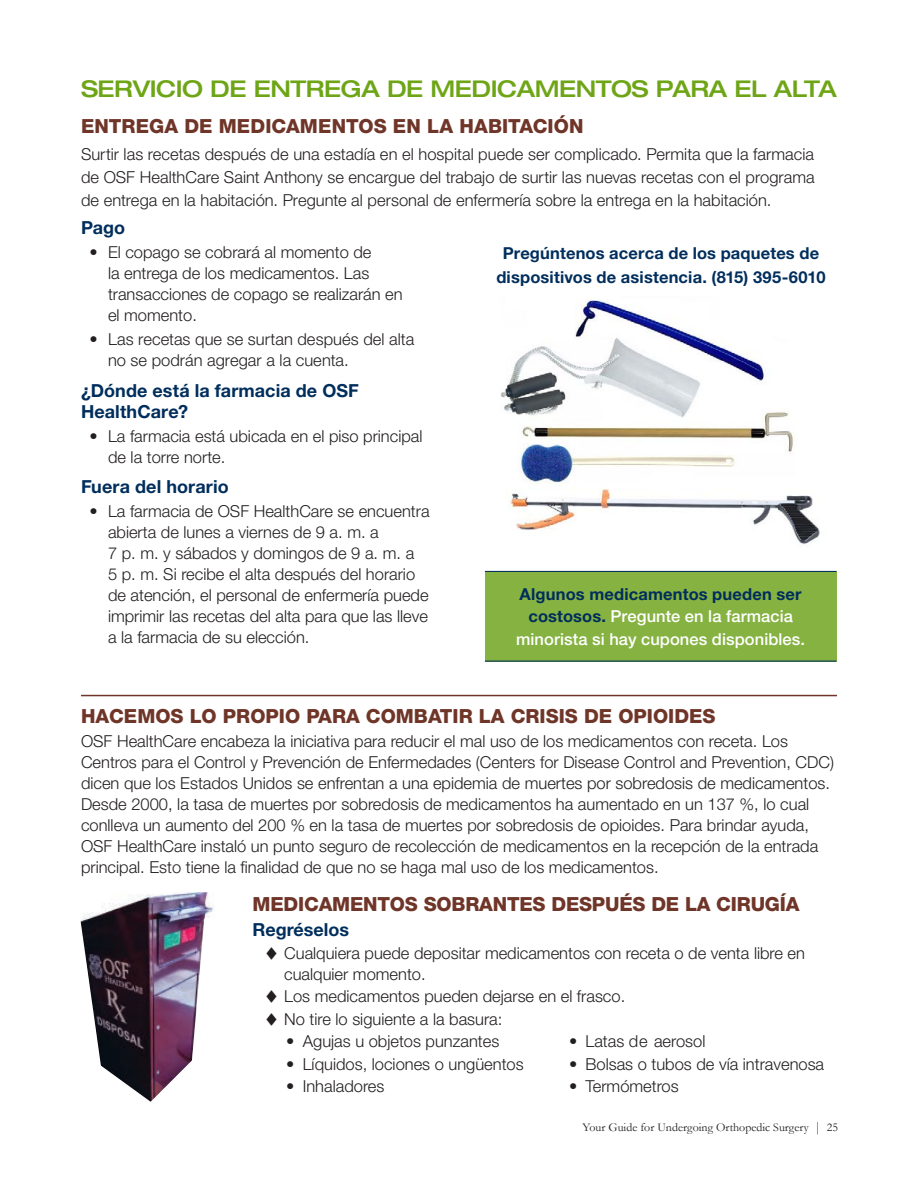
<style>
.page{position:relative;width:918px;height:1188px;background:#fff}
.page>*{position:absolute;margin:0;border:0;box-sizing:border-box;transform-origin:0 0}
.t1{font:500 expanded 23.1px "Helvetica Neue LT Pro";letter-spacing:-.02em;color:#6ea516}
.t2{font:800 19.5px "Helvetica Neue LT Pro";color:#6f3528}
.t3{font:700 18px/21px "Helvetica Neue LT Pro";letter-spacing:.005em;color:#002e5c}
.t4{font:300 16.5px/21px "Helvetica Neue LT Pro";color:#231f20}
.t5{font:500 16.5px/22.5px "Helvetica Neue LT Pro";letter-spacing:.005em;color:#fff;text-align:center}
.t6{font:700 16.5px/23.2px "Helvetica Neue LT Pro";letter-spacing:.01em;color:#002e5c;text-align:center}
.t7{font:12px "Garamond";color:#231f20}
.s1{font-weight:700;color:#002e5c}
.s2{font-size:13.8px}
</style>
<div class="page">
<div style="left:485px;top:571px;width:351px;height:91px;background:#86b242"></div>
<hr style="left:485px;top:571px;width:351px;height:1px;background:#002e5c">
<hr style="left:485px;top:661px;width:351px;height:1px;background:#002e5c">
<img style="left:501px;top:300px;width:319px;height:244px">
<hr style="left:81px;top:695px;width:756px;height:1px;background:#6f3528">
<img style="left:101px;top:892px;width:113px;height:20px">
<img style="left:80px;top:912px;width:131px;height:190px">
<h1 class="t1" style="left:81px;top:74px;width:758px">SERVICIO DE ENTREGA DE MEDICAMENTOS PARA EL ALTA</h1>
<p class="t2" style="left:81px;top:115px;width:504px">ENTREGA DE MEDICAMENTOS EN LA HABITACIÓN</p>
<p class="t4" style="left:81px;top:142px;width:735px;line-height:23.2px;text-align:justify">Surtir las recetas después de una estadía en el hospital puede ser complicado. Permita que la farmacia de OSF HealthCare Saint Anthony se encargue del trabajo de surtir las nuevas recetas con el programa de entrega en la habitación. Pregunte al personal de enfermería sobre la entrega en la habitación.</p>
<p class="t3" style="left:81px;top:217px;width:46px">Pago</p>
<p class="t4" style="left:108px;top:241px;width:296px;text-indent:-18px">• El copago se cobrará al momento de<br>la entrega de los medicamentos. Las transacciones de copago se realizarán en el momento.</p>
<p class="t4" style="left:108px;top:328px;width:308px;text-indent:-18px">• Las recetas que se surtan después del alta no se podrán agregar a la cuenta.</p>
<p class="t3" style="left:81px;top:379px;width:279px">¿Dónde está la farmacia de OSF<br>HealthCare?</p>
<p class="t4" style="left:108px;top:425px;width:316px;text-indent:-18px">• La farmacia está ubicada en el piso principal de la torre norte.</p>
<p class="t3" style="left:81px;top:476px;width:149px">Fuera del horario</p>
<p class="t4" style="left:108px;top:501px;width:323px;text-indent:-18px">• La farmacia de OSF HealthCare se encuentra abierta de lunes a viernes de 9 a. m. a<br>7 p. m. y sábados y domingos de 9 a. m. a<br>5 p. m. Si recibe el alta después del horario de atención, el personal de enfermería puede imprimir las recetas del alta para que las lleve a la farmacia de su elección.</p>
<p class="t6" style="left:496px;top:242px;width:331px">Pregúntenos acerca de los paquetes de dispositivos de asistencia. (815) 395-6010</p>
<p class="t5" style="left:516px;top:582px;width:290px"><span class="s1">Algunos medicamentos pueden ser costosos.</span> Pregunte en la farmacia minorista si hay cupones disponibles.</p>
<p class="t2" style="left:81px;top:705px;width:636px">HACEMOS LO PROPIO PARA COMBATIR LA CRISIS DE OPIOIDES</p>
<p class="t4" style="left:81px;top:731px;width:755px">OSF HealthCare encabeza la iniciativa para reducir el mal uso de los medicamentos con receta. Los Centros para el Control y Prevención de Enfermedades (Centers for Disease Control and Prevention, CDC) dicen que los Estados Unidos se enfrentan a una epidemia de muertes por sobredosis de medicamentos.<br>Desde 2000, la tasa de muertes por sobredosis de medicamentos ha aumentado en un 137 %, lo cual conlleva un aumento del 200 % en la tasa de muertes por sobredosis de opioides. Para brindar ayuda, OSF HealthCare instaló un punto seguro de recolección de medicamentos en la recepción de la entrada principal. Esto tiene la finalidad de que no se haga mal uso de los medicamentos.</p>
<p class="t2" style="left:253px;top:892px;width:549px">MEDICAMENTOS SOBRANTES DESPUÉS DE LA CIRUGÍA</p>
<p class="t3" style="left:253px;top:919px;width:98px">Regréselos</p>
<p class="t4" style="left:284px;top:942px;width:522px">Cualquiera puede depositar medicamentos con receta o de venta libre en cualquier momento.</p>
<p class="t4" style="left:284px;top:985px;width:343px;line-height:22.5px">Los medicamentos pueden dejarse en el frasco.<br>No tire lo siguiente a la basura:</p>
<p class="t4" style="left:286px;top:1030px;width:214px">• Agujas u objetos punzantes</p>
<p class="t4" style="left:569px;top:1030px;width:138px">• Latas de aerosol</p>
<p class="t4" style="left:286px;top:1053px;width:239px">• Líquidos, lociones o ungüentos</p>
<p class="t4" style="left:569px;top:1053px;width:257px">• Bolsas o tubos de vía intravenosa</p>
<p class="t4" style="left:286px;top:1075px;width:100px">• Inhaladores</p>
<p class="t4" style="left:569px;top:1075px;width:111px">• Termómetros</p>
<p class="t7" style="left:582px;top:1120px;width:257px">Your Guide for Undergoing Orthopedic Surgery <span class="s2">|</span> 25</p>
</div>
